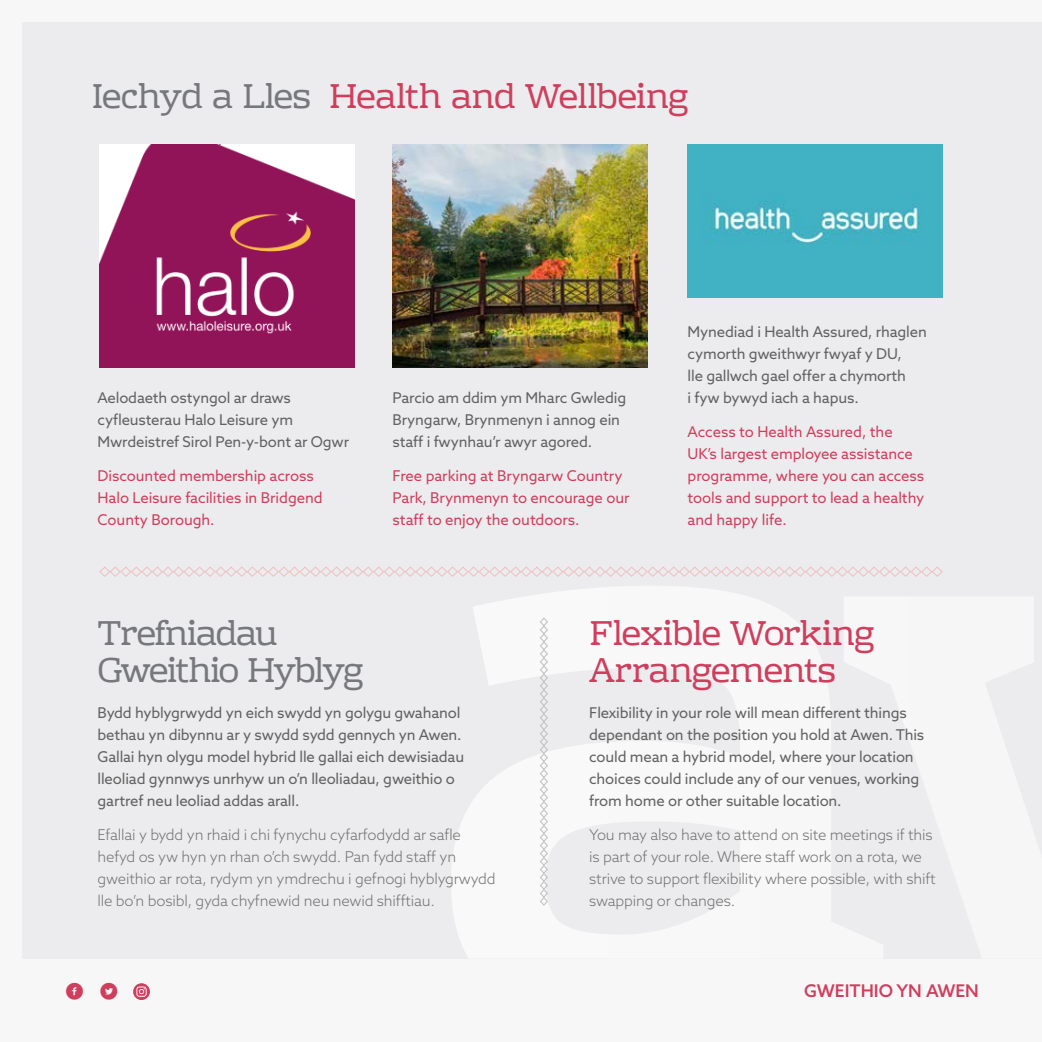
<style>
.page{position:relative;width:1042px;height:1042px;background:#f7f7f8}
.page>*{position:absolute;margin:0;border:0;box-sizing:border-box;transform-origin:0 0}
.t1{font:35.52px/36.8px "Rhodium Libre";letter-spacing:-.03em;color:#cf3e5d}
.t2{font:35.52px/36.8px "Rhodium Libre";letter-spacing:-.05em;color:#76787b}
.t3{font:500 17.5px "Azo Sans";color:#cf3e5d}
.t4{font:14.88px/21.9px "Azo Sans";letter-spacing:-.01em;color:#616161}
.t5{font:300 14.88px/21.9px "Azo Sans";letter-spacing:-.01em;color:#737171}
.t6{font:14.88px/21.9px "Azo Sans";letter-spacing:-.005em;color:#cf3e5d}
.s1{color:#76787b}
</style>
<div class="page">
<div style="left:22px;top:22px;width:1020px;height:936px;background:#ececee"></div>
<svg style="left:451px;top:586px;width:392px;height:372px"></svg>
<svg style="left:843px;top:597px;width:67px;height:361px"></svg>
<img style="left:99px;top:145px;width:255px;height:222px">
<img style="left:393px;top:145px;width:255px;height:222px">
<img style="left:687px;top:145px;width:256px;height:153px">
<svg style="left:539px;top:617px;width:9px;height:289px"></svg>
<svg style="left:133px;top:983px;width:17px;height:17px"></svg>
<svg style="left:136px;top:986px;width:11px;height:11px"></svg>
<svg style="left:99px;top:566px;width:844px;height:11px"></svg>
<h1 class="t1" style="left:92px;top:78px;width:598px"><span class="s1">Iechyd a Lles</span> Health and Wellbeing</h1>
<p class="t4" style="left:98px;top:386px;width:253px">Aelodaeth ostyngol ar draws cyfleusterau Halo Leisure ym<br>Mwrdeistref Sirol Pen-y-bont ar Ogwr</p>
<p class="t6" style="left:98px;top:464px;width:227px">Discounted membership across<br>Halo Leisure facilities in Bridgend<br>County Borough.</p>
<p class="t4" style="left:393px;top:386px;width:235px">Parcio am ddim ym Mharc Gwledig<br>Bryngarw, Brynmenyn i annog ein staff i fwynhau’r awyr agored.</p>
<p class="t6" style="left:393px;top:464px;width:238px">Free parking at Bryngarw Country<br>Park, Brynmenyn to encourage our staff to enjoy the outdoors.</p>
<p class="t4" style="left:687px;top:321px;width:241px">Mynediad i Health Assured, rhaglen cymorth gweithwyr fwyaf y DU,<br>lle gallwch gael offer a chymorth<br>i fyw bywyd iach a hapus.</p>
<p class="t6" style="left:687px;top:421px;width:238px">Access to Health Assured, the<br>UK’s largest employee assistance programme, where you can access tools and support to lead a healthy and happy life.</p>
<h1 class="t2" style="left:98px;top:614px;width:268px">Trefniadau<br>Gweithio Hyblyg</h1>
<p class="t4" style="left:98px;top:702px;width:368px">Bydd hyblygrwydd yn eich swydd yn golygu gwahanol bethau yn dibynnu ar y swydd sydd gennych yn Awen.<br>Gallai hyn olygu model hybrid lle gallai eich dewisiadau lleoliad gynnwys unrhyw un o’n lleoliadau, gweithio o gartref neu leoliad addas arall.</p>
<p class="t5" style="left:98px;top:824px;width:400px">Efallai y bydd yn rhaid i chi fynychu cyfarfodydd ar safle hefyd os yw hyn yn rhan o’ch swydd. Pan fydd staff yn gweithio ar rota, rydym yn ymdrechu i gefnogi hyblygrwydd lle bo’n bosibl, gyda chyfnewid neu newid shifftiau.</p>
<h1 class="t1" style="left:589px;top:614px;width:287px">Flexible Working<br>Arrangements</h1>
<p class="t4" style="left:589px;top:702px;width:337px">Flexibility in your role will mean different things dependant on the position you hold at Awen. This could mean a hybrid model, where your location choices could include any of our venues, working from home or other suitable location.</p>
<p class="t5" style="left:589px;top:824px;width:348px">You may also have to attend on site meetings if this is part of your role. Where staff work on a rota, we strive to support flexibility where possible, with shift swapping or changes.</p>
<p class="t3" style="left:804px;top:979px;width:176px">GWEITHIO YN AWEN</p>
</div>
